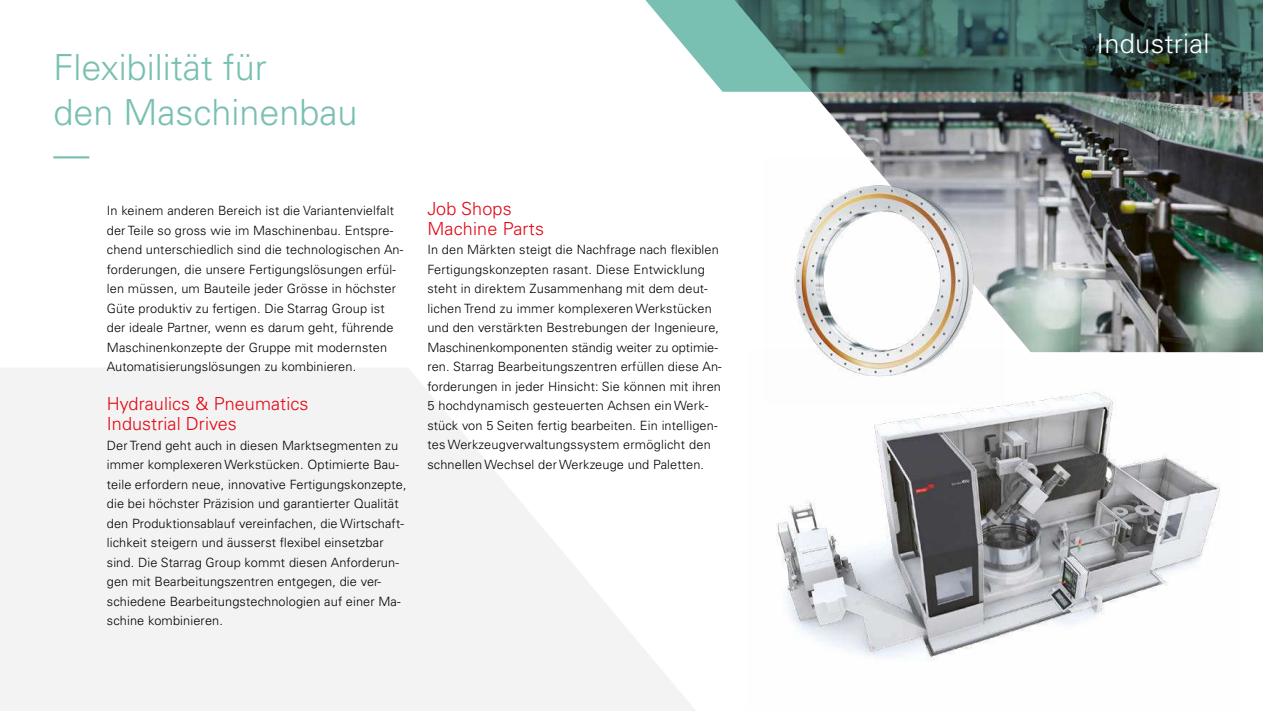
<style>
.page{position:relative;width:1263px;height:711px;background:#fff}
.page>*{position:absolute;margin:0;border:0;box-sizing:border-box;transform-origin:0 0}
.t1{font:300 36px/43.5px "Univers LT Pro 45";color:#79c0b2}
.t2{font:300 27px "Univers LT Pro 45";letter-spacing:.01em;color:#fff}
.t3{font:300 18px/19.5px "Univers LT Pro 45";letter-spacing:.005em;color:#e30613}
.t4{font:300 12.75px/19.5px "Univers LT Pro 45";letter-spacing:.01em;color:#000}
</style>
<div class="page">
<svg style="left:0;top:368px;width:695px;height:342px;fill:#f3f3f3"></svg>
<img style="left:776px;top:352px;width:466px;height:309px">
<img style="left:776px;top:352px;width:228px;height:52px">
<img style="left:794px;top:92px;width:469px;height:260px">
<svg style="left:645px;top:0;width:618px;height:92px;background:#507670"></svg>
<h1 class="t1" style="left:53px;top:45px;width:306px">Flexibilität für<br>den Maschinenbau —</h1>
<p class="t4" style="left:107px;top:201px;width:298px">In keinem anderen Bereich ist die Variantenvielfalt der Teile so gross wie im Maschinenbau. Entspre&shy;chend unterschiedlich sind die technologischen An&shy;forderungen, die unsere Fertigungslösungen erfül&shy;len müssen, um Bauteile jeder Grösse in höchster Güte produktiv zu fertigen. Die Starrag Group ist der ideale Partner, wenn es darum geht, führende Maschinenkonzepte der Gruppe mit modernsten Automatisierungslösungen zu kombinieren.</p>
<h3 class="t3" style="left:107px;top:394px;width:203px">Hydraulics &amp; Pneumatics<br>Industrial Drives</h3>
<p class="t4" style="left:107px;top:435px;width:301px">Der Trend geht auch in diesen Marktsegmenten zu immer komplexeren Werkstücken. Optimierte Bau&shy;teile erfordern neue, innovative Fertigungskonzepte, die bei höchster Präzision und garantierter Qualität den Produktionsablauf vereinfachen, die Wirtschaft&shy;lichkeit steigern und äusserst flexibel einsetzbar sind. Die Starrag Group kommt diesen Anforderun&shy;gen mit Bearbeitungszentren entgegen, die ver&shy;schiedene Bearbeitungstechnologien auf einer Ma&shy;schine kombinieren.</p>
<h3 class="t3" style="left:427px;top:199px;width:118px">Job Shops<br>Machine Parts</h3>
<p class="t4" style="left:427px;top:240px;width:296px">In den Märkten steigt die Nachfrage nach flexiblen Fertigungskonzepten rasant. Diese Entwicklung steht in direktem Zusammenhang mit dem deut&shy;lichen Trend zu immer komplexeren Werkstücken und den verstärkten Bestrebungen der Ingenieure, Maschinenkomponenten ständig weiter zu optimie&shy;ren. Starrag Bearbeitungszentren erfüllen diese An&shy;forderungen in jeder Hinsicht: Sie können mit ihren 5 hochdynamisch gesteuerten Achsen ein Werk&shy;stück von 5 Seiten fertig bearbeiten. Ein intelligen&shy;tes Werkzeugverwaltungssystem ermöglicht den schnellen Wechsel der Werkzeuge und Paletten.</p>
<h2 class="t2" style="left:1096px;top:27px;width:115px">Industrial</h2>
</div>
